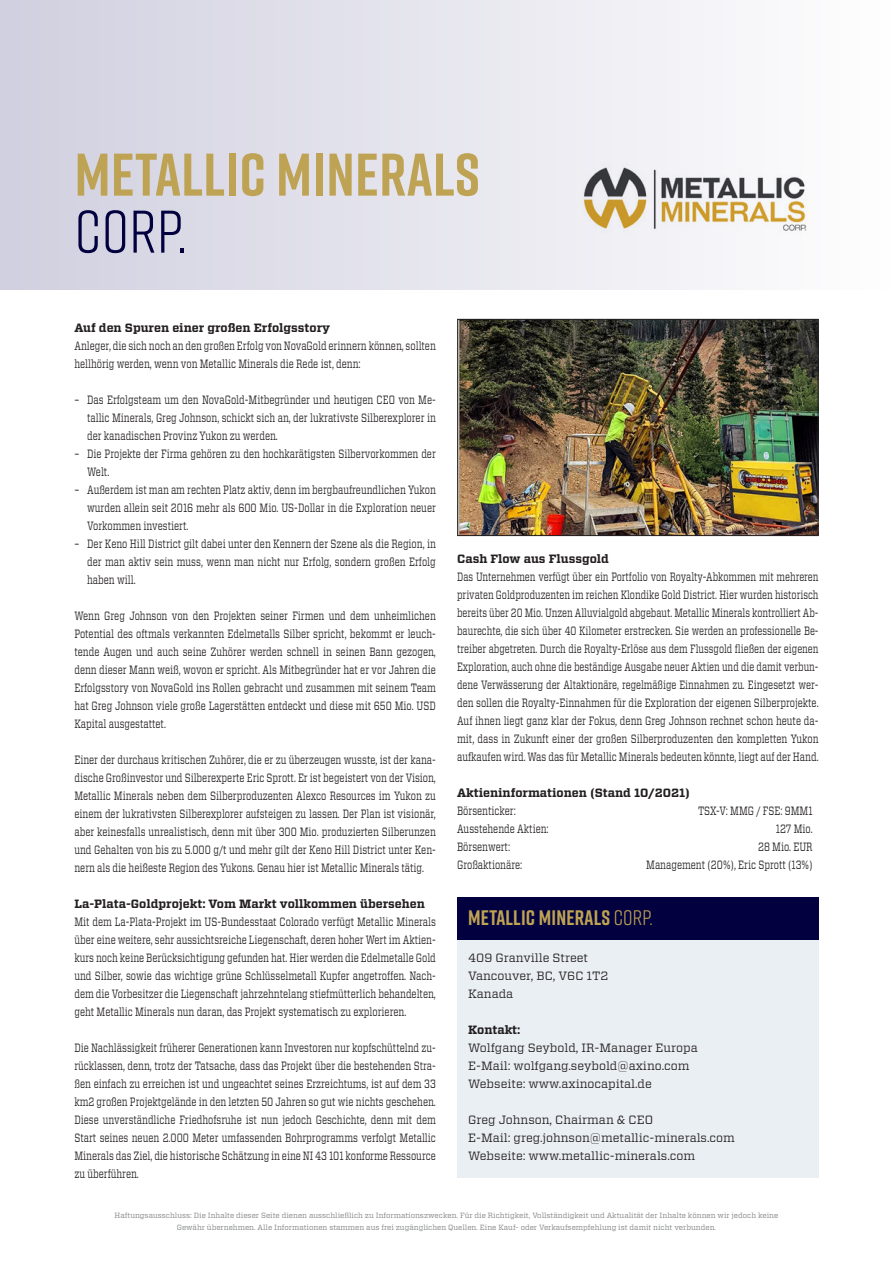
<style>
.page{position:relative;width:893px;height:1263px;background:#fff}
.page>*{position:absolute;margin:0;border:0;box-sizing:border-box;transform-origin:0 0}
.t1{font:700 60px "Rift";letter-spacing:.01em;color:#bfa354}
.t2{font:60px "Rift";color:#02003e}
.t3{font:700 21px "Rift";letter-spacing:.01em;color:#bfa354}
.t4{font:12px/18px "Vitesse";color:#231f20;text-align:justify;scale:.75 1}
.t5{font:12px/18px "Vitesse";color:#231f20;text-align:justify;scale:.73 1}
.t6{font:12px "Vitesse";color:#231f20}
.t7{font:700 12px "Vitesse";color:#231f20}
.t8{font:7.5px/12px "Vitesse";color:#808285;text-align:center}
.s1{font-weight:400}
</style>
<div class="page">
<div style="left:0;top:0;width:893px;height:289px;background:linear-gradient(to right,#d0cfdf,#fefefe)"></div>
<img style="left:572px;top:153px;width:250px;height:84px">
<div style="left:457px;top:940px;width:362px;height:238px;background:#eaeff4"></div>
<div style="left:457px;top:897px;width:362px;height:43px;background:#02003e"></div>
<img style="left:459px;top:321px;width:357px;height:213px">
<div style="left:457px;top:319px;width:361px;height:217px;border:1px solid #231f20"></div>
<p class="t1" style="left:75px;top:132px;width:407px">METALLIC MINERALS</p>
<p class="t2" style="left:75px;top:189px;width:114px">CORP.</p>
<p class="t7" style="left:74px;top:319px;width:257px">Auf den Spuren einer großen Erfolgsstory</p>
<p class="t4" style="left:74px;top:336px;width:483px">Anleger, die sich noch an den großen Erfolg von NovaGold erinnern können, sollten hellhörig werden, wenn von Metallic Minerals die Rede ist, denn:</p>
<p class="t4" style="left:87px;top:390px;width:466px;text-indent:-13px">– Das Erfolgsteam um den NovaGold-Mitbegründer und heutigen CEO von Me&shy;tallic Minerals, Greg Johnson, schickt sich an, der lukrativste Silberexplorer in der kanadischen Provinz Yukon zu werden.</p>
<p class="t4" style="left:87px;top:444px;width:466px;text-indent:-13px">– Die Projekte der Firma gehören zu den hochkarätigsten Silbervorkommen der<br>Welt.</p>
<p class="t4" style="left:87px;top:480px;width:466px;text-indent:-13px">– Außerdem ist man am rechten Platz aktiv, denn im bergbaufreundlichen Yukon wurden allein seit 2016 mehr als 600 Mio. US-Dollar in die Exploration neuer Vorkommen investiert.</p>
<p class="t4" style="left:87px;top:534px;width:466px;text-indent:-13px">– Der Keno Hill District gilt dabei unter den Kennern der Szene als die Region, in der man aktiv sein muss, wenn man nicht nur Erfolg, sondern großen Erfolg haben will.</p>
<p class="t4" style="left:74px;top:606px;width:483px">Wenn Greg Johnson von den Projekten seiner Firmen und dem unheimlichen Potential des oftmals verkannten Edelmetalls Silber spricht, bekommt er leuch&shy;tende Augen und auch seine Zuhörer werden schnell in seinen Bann gezogen, denn dieser Mann weiß, wovon er spricht. Als Mitbegründer hat er vor Jahren die Erfolgsstory von NovaGold ins Rollen gebracht und zusammen mit seinem Team hat Greg Johnson viele große Lagerstätten entdeckt und diese mit 650 Mio. USD Kapital ausgestattet.</p>
<p class="t4" style="left:74px;top:750px;width:483px">Einer der durchaus kritischen Zuhörer, die er zu überzeugen wusste, ist der kana&shy;dische Großinvestor und Silberexperte Eric Sprott. Er ist begeistert von der Vision, Metallic Minerals neben dem Silberproduzenten Alexco Resources im Yukon zu einem der lukrativsten Silberexplorer aufsteigen zu lassen. Der Plan ist visionär, aber keinesfalls unrealistisch, denn mit über 300 Mio. produzierten Silberunzen und Gehalten von bis zu 5.000 g/t und mehr gilt der Keno Hill District unter Ken&shy;nern als die heißeste Region des Yukons. Genau hier ist Metallic Minerals tätig.</p>
<p class="t7" style="left:74px;top:895px;width:352px">La-Plata-Goldprojekt: Vom Markt vollkommen übersehen</p>
<p class="t4" style="left:74px;top:912px;width:483px">Mit dem La-Plata-Projekt im US-Bundesstaat Colorado verfügt Metallic Minerals über eine weitere, sehr aussichtsreiche Liegenschaft, deren hoher Wert im Aktien&shy;kurs noch keine Berücksichtigung gefunden hat. Hier werden die Edelmetalle Gold und Silber, sowie das wichtige grüne Schlüsselmetall Kupfer angetroffen. Nach&shy;dem die Vorbesitzer die Liegenschaft jahrzehntelang stiefmütterlich behandelten, geht Metallic Minerals nun daran, das Projekt systematisch zu explorieren.</p>
<p class="t4" style="left:74px;top:1038px;width:483px">Die Nachlässigkeit früherer Generationen kann Investoren nur kopfschüttelnd zu&shy;rücklassen, denn, trotz der Tatsache, dass das Projekt über die bestehenden Stra&shy;ßen einfach zu erreichen ist und ungeachtet seines Erzreichtums, ist auf dem 33 km2 großen Projektgelände in den letzten 50 Jahren so gut wie nichts geschehen.<br>Diese unverständliche Friedhofsruhe ist nun jedoch Geschichte, denn mit dem Start seines neuen 2.000 Meter umfassenden Bohrprogramms verfolgt Metallic Minerals das Ziel, die historische Schätzung in eine NI 43 101 konforme Ressource zu überführen.</p>
<p class="t7" style="left:457px;top:551px;width:153px">Cash Flow aus Flussgold</p>
<p class="t5" style="left:457px;top:568px;width:497px">Das Unternehmen verfügt über ein Portfolio von Royalty-Abkommen mit mehreren privaten Goldproduzenten im reichen Klondike Gold District. Hier wurden historisch bereits über 20 Mio. Unzen Alluvialgold abgebaut. Metallic Minerals kontrolliert Ab&shy;baurechte, die sich über 40 Kilometer erstrecken. Sie werden an professionelle Be&shy;treiber abgetreten. Durch die Royalty-Erlöse aus dem Flussgold fließen der eigenen Exploration, auch ohne die beständige Ausgabe neuer Aktien und die damit verbun&shy;dene Verwässerung der Altaktionäre, regelmäßige Einnahmen zu. Eingesetzt wer&shy;den sollen die Royalty-Einnahmen für die Exploration der eigenen Silberprojekte.<br>Auf ihnen liegt ganz klar der Fokus, denn Greg Johnson rechnet schon heute da&shy;mit, dass in Zukunft einer der großen Silberproduzenten den kompletten Yukon aufkaufen wird. Was das für Metallic Minerals bedeuten könnte, liegt auf der Hand.</p>
<p class="t7" style="left:457px;top:785px;width:234px">Aktieninformationen (Stand 10/2021)</p>
<p class="t4" style="left:457px;top:802px;width:80px">Börsenticker:</p>
<p class="t4" style="left:698px;top:802px;width:154px">TSX-V: MMG / FSE: 9MM1</p>
<p class="t4" style="left:457px;top:820px;width:123px">Ausstehende Aktien:</p>
<p class="t4" style="left:776px;top:820px;width:51px">127 Mio.</p>
<p class="t4" style="left:457px;top:838px;width:72px">Börsenwert:</p>
<p class="t4" style="left:758px;top:838px;width:74px">28 Mio. EUR</p>
<p class="t4" style="left:457px;top:856px;width:88px">Großaktionäre:</p>
<p class="t4" style="left:646px;top:856px;width:223px">Management (20%), Eric Sprott (13%)</p>
<p class="t3" style="left:468px;top:903px;width:186px">METALLIC MINERALS <span class="s1">CORP.</span></p>
<p class="t6" style="left:468px;top:949px;width:122px">409 Granville Street</p>
<p class="t6" style="left:468px;top:967px;width:142px">Vancouver, BC, V6C 1T2</p>
<p class="t6" style="left:468px;top:985px;width:47px">Kanada</p>
<p class="t7" style="left:468px;top:1021px;width:54px">Kontakt:</p>
<p class="t6" style="left:468px;top:1039px;width:231px">Wolfgang Seybold, IR-Manager Europa</p>
<p class="t6" style="left:468px;top:1057px;width:223px">E-Mail: wolfgang.seybold@axino.com</p>
<p class="t6" style="left:468px;top:1075px;width:185px">Webseite: www.axinocapital.de</p>
<p class="t6" style="left:468px;top:1111px;width:186px">Greg Johnson, Chairman &amp; CEO</p>
<p class="t6" style="left:468px;top:1129px;width:268px">E-Mail: greg.johnson@metallic-minerals.com</p>
<p class="t6" style="left:468px;top:1147px;width:228px">Webseite: www.metallic-minerals.com</p>
<p class="t8" style="left:115px;top:1209px;width:665px">Haftungsausschluss: Die Inhalte dieser Seite dienen ausschließlich zu Informationszwecken. Für die Richtigkeit, Vollständigkeit und Aktualität der Inhalte können wir jedoch keine<br>Gewähr übernehmen. Alle Informationen stammen aus frei zugänglichen Quellen. Eine Kauf- oder Verkaufsempfehlung ist damit nicht verbunden.</p>
</div>
